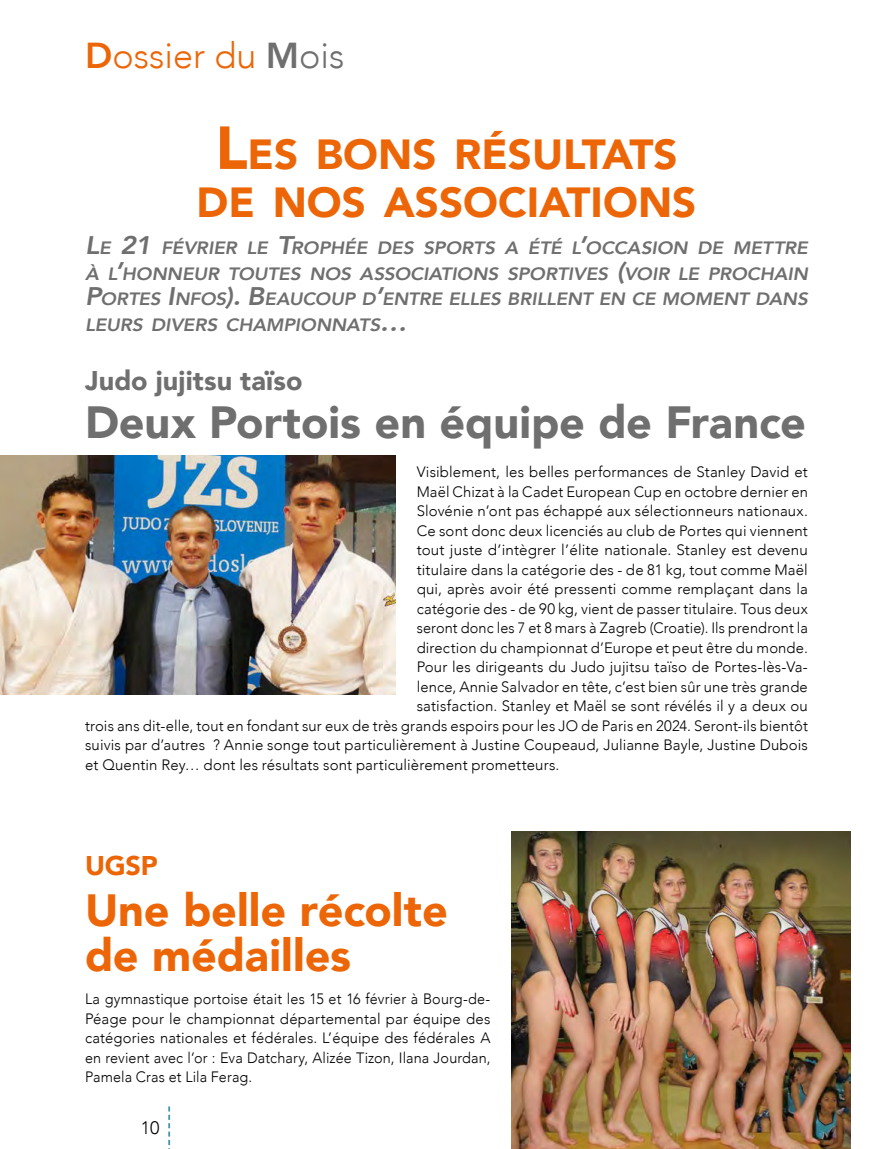
<style>
.page{position:relative;width:893px;height:1149px;background:#fff}
.page>*{position:absolute;margin:0;border:0;box-sizing:border-box;transform-origin:0 0}
.t1{font:900 45px "Avenir";color:#706f6f}
.t2{font:900 45px/45px "Avenir";letter-spacing:-.005em;color:#ec6608}
.t3{font:900 42px/48px "Avenir";color:#ec6608;text-align:center}
.t4{font:300 36px "Avenir";color:#ec6608}
.t5{font:900 27px "Avenir";letter-spacing:.005em;color:#706f6f}
.t6{font:900 27px "Avenir";color:#ec6608}
.t7{font:300 18px "Avenir";color:#000}
.t8{font:italic 800 17.85px/25.5px "Avenir";letter-spacing:-.005em;color:#706f6f;text-align:justify;scale:1.07 1}
.t9{font:300 15px "Avenir";letter-spacing:.01em;color:#000}
.t10{font:300 15px/19.5px "Avenir";letter-spacing:.01em;color:#000;text-align:justify;scale:.96 1}
.s1{font-weight:800}
.s2{font-weight:800;color:#706f6f}
.s3{color:#706f6f}
.s4{font-size:60px}
.s5{font-size:25.5px}
</style>
<div class="page">
<img style="left:0;top:455px;width:395px;height:239px">
<img style="left:512px;top:831px;width:338px;height:317px">
<svg style="left:168px;top:1106px;width:2px;height:39px"></svg>
<h3 class="t4" style="left:85px;top:35px;width:261px"><span class="s1">D</span>ossier du <span class="s2">M</span><span class="s3">ois</span></h3>
<h2 class="t3" style="left:197px;top:129px;width:501px"><span class="s4">L</span>ES BONS RÉSULTATS<br>DE NOS ASSOCIATIONS</h2>
<p class="t8" style="left:85px;top:235px;width:677px"><span class="s5">L</span>E <span class="s5">21</span> FÉVRIER LE <span class="s5">T</span>ROPHÉE DES SPORTS A ÉTÉ L<span class="s5">’</span>OCCASION DE METTRE À L<span class="s5">’</span>HONNEUR TOUTES NOS ASSOCIATIONS SPORTIVES <span class="s5">(</span>VOIR LE PROCHAIN <span class="s5">P</span>ORTES <span class="s5">I</span>NFOS<span class="s5">). B</span>EAUCOUP D<span class="s5">’</span>ENTRE ELLES BRILLENT EN CE MOMENT DANS LEURS DIVERS CHAMPIONNATS<span class="s5">…</span></p>
<h3 class="t5" style="left:85px;top:357px;width:219px">Judo jujitsu taïso</h3>
<h1 class="t1" style="left:85px;top:383px;width:722px">Deux Portois en équipe de France</h1>
<p class="t9" style="left:417px;top:463px;width:393px">Visiblement, les belles performances de Stanley David et</p>
<p class="t9" style="left:417px;top:482px;width:393px">Maël Chizat à la Cadet European Cup en octobre dernier en</p>
<p class="t9" style="left:417px;top:502px;width:393px">Slovénie n’ont pas échappé aux sélectionneurs nationaux.</p>
<p class="t9" style="left:417px;top:521px;width:393px">Ce sont donc deux licenciés au club de Portes qui viennent</p>
<p class="t9" style="left:417px;top:541px;width:393px">tout juste d’intègrer l’élite nationale. Stanley est devenu</p>
<p class="t9" style="left:417px;top:560px;width:393px">titulaire dans la catégorie des - de 81 kg, tout comme Maël</p>
<p class="t9" style="left:417px;top:580px;width:393px">qui, après avoir été pressenti comme remplaçant dans la</p>
<p class="t9" style="left:417px;top:599px;width:393px">catégorie des - de 90 kg, vient de passer titulaire. Tous deux</p>
<p class="t9" style="left:417px;top:619px;width:393px">seront donc les 7 et 8 mars à Zagreb (Croatie). Ils prendront la</p>
<p class="t9" style="left:417px;top:638px;width:393px">direction du championnat d’Europe et peut être du monde.</p>
<p class="t9" style="left:417px;top:658px;width:393px">Pour les dirigeants du Judo jujitsu taïso de Portes-lès-Va-</p>
<p class="t9" style="left:417px;top:677px;width:393px">lence, Annie Salvador en tête, c’est bien sûr une très grande</p>
<p class="t9" style="left:417px;top:697px;width:393px">satisfaction. Stanley et Maël se sont révélés il y a deux ou</p>
<p class="t9" style="left:85px;top:716px;width:724px">trois ans dit-elle, tout en fondant sur eux de très grands espoirs pour les JO de Paris en 2024. Seront-ils bientôt</p>
<p class="t9" style="left:85px;top:736px;width:724px">suivis par d’autres ? Annie songe tout particulièrement à Justine Coupeaud, Julianne Bayle, Justine Dubois</p>
<p class="t9" style="left:85px;top:755px;width:476px">et Quentin Rey… dont les résultats sont particulièrement prometteurs.</p>
<h3 class="t6" style="left:85px;top:842px;width:74px">UGSP</h3>
<h1 class="t2" style="left:85px;top:886px;width:364px">Une belle récolte de médailles</h1>
<p class="t10" style="left:85px;top:988px;width:424px">La gymnastique portoise était les 15 et 16 février à Bourg-de-Péage pour le championnat départemental par équipe des catégories nationales et fédérales. L’équipe des fédérales A en revient avec l’or : Eva Datchary, Alizée Tizon, Ilana Jourdan, Pamela Cras et Lila Ferag.</p>
<p class="t7" style="left:141px;top:1116px;width:20px">10</p>
</div>
